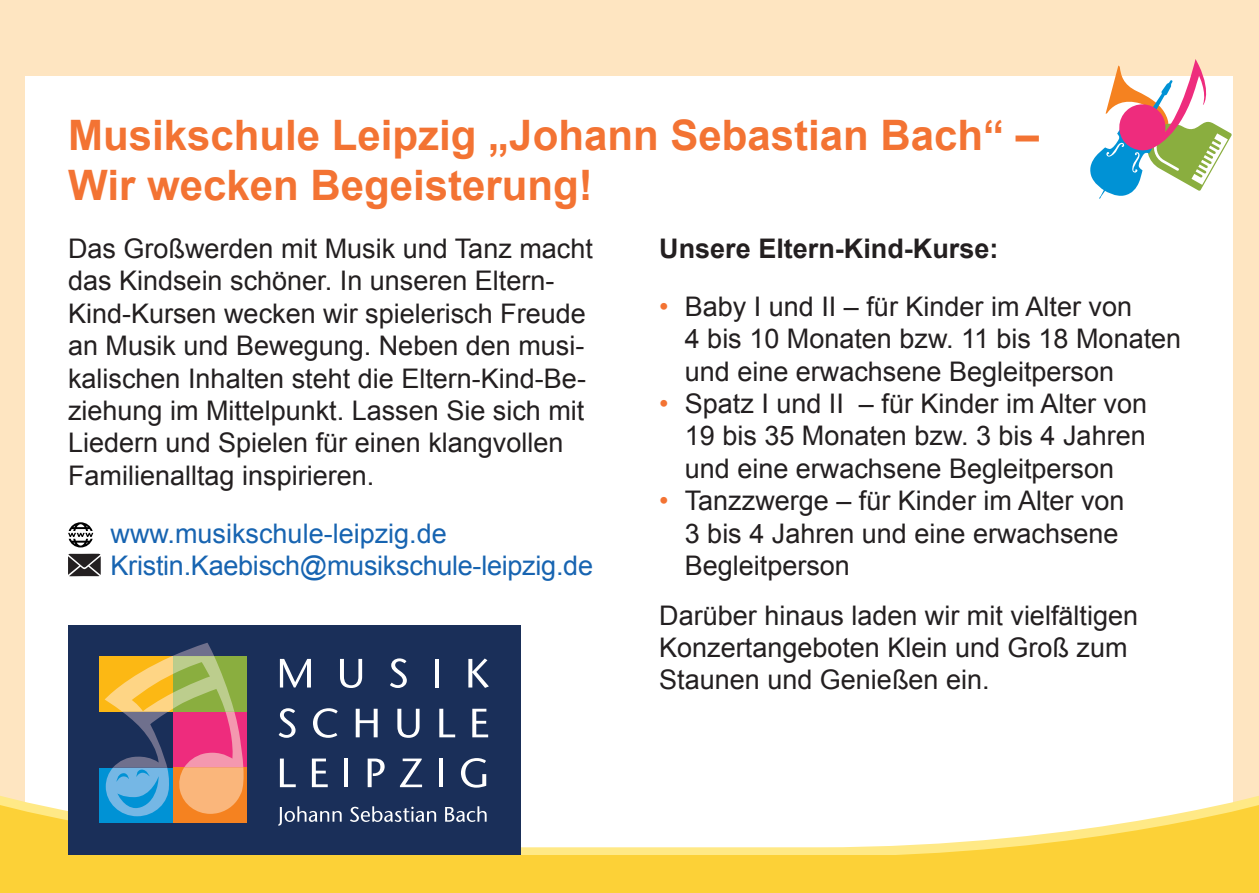
<style>
.page{position:relative;width:1259px;height:893px;background:#fee5c1}
.page>*{position:absolute;margin:0;border:0;box-sizing:border-box;transform-origin:0 0}
.t1{font:700 42px/50.4px "Arial";color:#f37333}
.Copytext{font:27px/32.4px "Arial";color:#231f20}
.Copytext-2{font:27px/32.4px "Arial";letter-spacing:-.01em;color:#1764b1}
.Copytext-3{font:700 27px "Arial";color:#231f20}
.s1{color:#f37333}
</style>
<div class="page">
<div style="left:26px;top:77px;width:1207px;height:789px;background:#fff"></div>
<svg style="left:0;top:798px;width:1259px;height:57px"></svg>
<div style="left:0;top:855px;width:1259px;height:38px;background:#fcd137"></div>
<svg style="left:68px;top:522px;width:25px;height:25px"></svg>
<svg style="left:68px;top:553px;width:33px;height:23px"></svg>
<div style="left:68px;top:625px;width:452px;height:230px;background:#1a2f59"></div>
<div style="left:99px;top:656px;width:74px;height:56px;background:#fcb814"></div>
<div style="left:173px;top:712px;width:74px;height:56px;background:#ee2c7d"></div>
<div style="left:173px;top:656px;width:74px;height:56px;background:#8aae3f"></div>
<div style="left:173px;top:768px;width:74px;height:55px;background:#f58220"></div>
<div style="left:99px;top:768px;width:74px;height:55px;background:#0092d5"></div>
<svg style="left:105px;top:643px;width:139px;height:173px"></svg>
<svg style="left:280px;top:758px;width:16px;height:29px"></svg>
<svg style="left:312px;top:758px;width:16px;height:29px"></svg>
<hr style="left:344px;top:758px;width:4px;height:29px;background:#fff">
<svg style="left:368px;top:758px;width:17px;height:29px"></svg>
<svg style="left:400px;top:758px;width:22px;height:29px"></svg>
<hr style="left:439px;top:758px;width:4px;height:29px;background:#fff">
<svg style="left:461px;top:758px;width:25px;height:30px"></svg>
<svg style="left:279px;top:708px;width:16px;height:30px"></svg>
<svg style="left:313px;top:708px;width:25px;height:30px"></svg>
<svg style="left:356px;top:709px;width:22px;height:28px"></svg>
<svg style="left:397px;top:709px;width:22px;height:29px"></svg>
<svg style="left:439px;top:709px;width:16px;height:28px"></svg>
<svg style="left:472px;top:709px;width:16px;height:28px"></svg>
<svg style="left:280px;top:659px;width:31px;height:28px"></svg>
<svg style="left:340px;top:659px;width:22px;height:29px"></svg>
<svg style="left:390px;top:658px;width:17px;height:30px"></svg>
<hr style="left:435px;top:659px;width:4px;height:28px;background:#fff">
<svg style="left:468px;top:658px;width:21px;height:30px"></svg>
<svg style="left:278px;top:806px;width:208px;height:20px"></svg>
<svg style="left:1088px;top:59px;width:144px;height:140px"></svg>
<p class="t1" style="left:68px;top:111px;width:972px">Musikschule Leipzig „Johann Sebastian Bach“ –<br>Wir wecken Begeisterung!</p>
<p class="Copytext" style="left:68px;top:233px;width:526px">Das Großwerden mit Musik und Tanz macht das Kindsein schöner. In unseren Eltern-Kind-Kursen wecken wir spielerisch Freude an Musik und Bewegung. Neben den musi&shy;kalischen Inhalten steht die Eltern-Kind-Be&shy;ziehung im Mittelpunkt. Lassen Sie sich mit Liedern und Spielen für einen klangvollen Familienalltag inspirieren.</p>
<p class="Copytext-2" style="left:111px;top:517px;width:484px">www.musikschule-leipzig.de<br>Kristin.Kaebisch@musikschule-leipzig.de</p>
<p class="Copytext-3" style="left:659px;top:231px;width:341px">Unsere Eltern-Kind-Kurse:</p>
<p class="Copytext" style="left:685px;top:290px;width:498px;text-indent:-26px"><span class="s1">•</span> Baby I und II – für Kinder im Alter von<br>4 bis 10 Monaten bzw. 11 bis 18 Monaten und eine erwachsene Begleitperson</p>
<p class="Copytext" style="left:685px;top:388px;width:464px;text-align:justify;text-indent:-26px"><span class="s1">•</span> Spatz I und II – für Kinder im Alter von 19 bis 35 Monaten bzw. 3 bis 4 Jahren und eine erwachsene Begleitperson</p>
<p class="Copytext" style="left:685px;top:485px;width:441px;text-indent:-26px"><span class="s1">•</span> Tanzzwerge – für Kinder im Alter von<br>3 bis 4 Jahren und eine erwachsene<br>Begleitperson</p>
<p class="Copytext" style="left:659px;top:599px;width:480px">Darüber hinaus laden wir mit vielfältigen<br>Konzertangeboten Klein und Groß zum<br>Staunen und Genießen ein.</p>
</div>
